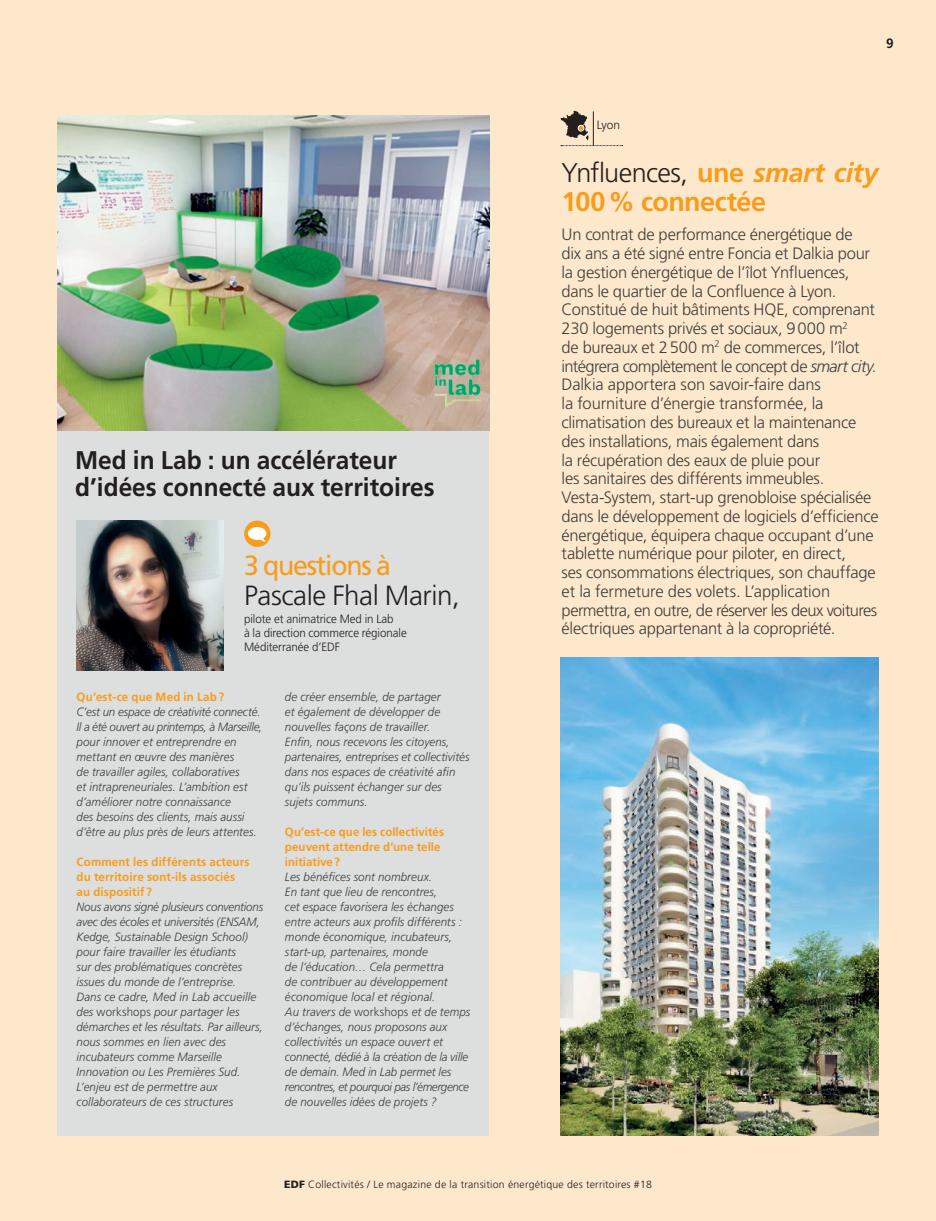
<style>
.page{position:relative;width:936px;height:1221px;background:#fff}
.page>*{position:absolute;margin:0;border:0;box-sizing:border-box;transform-origin:0 0}
.t1{font:300 27.75px "Frutiger";letter-spacing:-.015em;color:#231f20}
.t2{font:27.75px "Frutiger";letter-spacing:-.045em;color:#f89c1c;scale:.96 1}
.t3{font:700 27px/28.5px "Frutiger";letter-spacing:-.02em;color:#f89c1c}
.t4{font:700 25.5px/27px "Frutiger";color:#231f20;scale:.96 1}
.t5{font:300 16.5px/18.8px "Frutiger";letter-spacing:-.015em;color:#3e3e3f}
.t6{font:700 13.5px "Frutiger";color:#231f20}
.t7{font:italic 300 12px/15px "Frutiger";letter-spacing:.005em;color:#3e3e3f;scale:.96 1}
.t8{font:700 12px/15px "Frutiger";letter-spacing:.01em;color:#f89c1c;scale:.96 1}
.t9{font:300 12px/14.2px "Frutiger";letter-spacing:-.005em;color:#231f20;scale:.96 1}
.t10{font:300 12px "Frutiger";letter-spacing:-.005em;color:#231f20}
.t11{font:300 10.5px "Frutiger";letter-spacing:.02em;color:#231f20}
.s1{font-style:normal}
.s2{font-weight:300;color:#231f20}
.s3{font-style:italic}
.s4{font-weight:900}
</style>
<div class="page">
<div style="left:0;top:0;width:935px;height:1220px;background:#fee8cb"></div>
<div style="left:57px;top:364px;width:432px;height:771px;background:#dddede"></div>
<img style="left:560px;top:657px;width:318px;height:478px">
<img style="left:57px;top:115px;width:432px;height:315px">
<svg style="left:560px;top:111px;width:62px;height:35px"></svg>
<hr style="left:593px;top:111px;width:1px;height:35px;background:#231f20">
<img style="left:77px;top:520px;width:146px;height:150px">
<div style="left:244px;top:520px;width:26px;height:27px;background:#f89c1c;border-radius:50%"></div>
<svg style="left:248px;top:527px;width:20px;height:16px"></svg>
<h3 class="t4" style="left:75px;top:446px;width:376px">Med in Lab : un accélérateur d’idées connecté aux territoires</h3>
<h1 class="t2" style="left:244px;top:548px;width:154px">3 questions à</h1>
<h1 class="t1" style="left:244px;top:579px;width:217px">Pascale Fhal Marin,</h1>
<p class="t9" style="left:244px;top:611px;width:171px">pilote et animatrice Med in Lab<br>à la direction commerce régionale<br>Méditerranée d’EDF</p>
<p class="t8" style="left:77px;top:689px;width:155px">Qu’est-ce que Med in Lab?</p>
<p class="t7" style="left:77px;top:704px;width:195px">C’est un espace de créativité connecté.<br>Il a été ouvert au printemps, à Marseille, pour innover et entreprendre en mettant en œuvre des manières<br>de travailler agiles, collaboratives<br>et intrapreneuriales. L’ambition est d’améliorer notre connaissance<br>des besoins des clients, mais aussi d’être au plus près de leurs attentes.</p>
<p class="t8" style="left:77px;top:854px;width:182px">Comment les différents acteurs du territoire sont-ils associés au dispositif?</p>
<p class="t7" style="left:77px;top:899px;width:196px">Nous avons signé plusieurs conventions avec des écoles et universités (ENSAM, Kedge, Sustainable Design School) pour faire travailler les étudiants<br>sur des problématiques concrètes issues du monde de l’entreprise.<br>Dans ce cadre, Med in Lab accueille des <span class="s1">workshops</span> pour partager les démarches et les résultats. Par ailleurs, nous sommes en lien avec des incubateurs comme Marseille Innovation ou Les Premières Sud.<br>L’enjeu est de permettre aux collaborateurs de ces structures</p>
<p class="t7" style="left:285px;top:689px;width:194px">de créer ensemble, de partager<br>et également de développer de nouvelles façons de travailler.<br>Enfin, nous recevons les citoyens, partenaires, entreprises et collectivités dans nos espaces de créativité afin qu’ils puissent échanger sur des sujets communs.</p>
<p class="t8" style="left:285px;top:824px;width:167px">Qu’est-ce que les collectivités peuvent attendre d’une telle initiative?</p>
<p class="t7" style="left:285px;top:869px;width:194px">Les bénéfices sont nombreux.<br>En tant que lieu de rencontres,<br>cet espace favorisera les échanges entre acteurs aux profils différents : monde économique, incubateurs, start-up, partenaires, monde<br>de l’éducation… Cela permettra<br>de contribuer au développement économique local et régional.<br>Au travers de <span class="s1">workshops</span> et de temps d’échanges, nous proposons aux collectivités un espace ouvert et connecté, dédié à la création de la ville de demain. Med in Lab permet les rencontres, et pourquoi pas l’émergence de nouvelles idées de projets ?</p>
<p class="t10" style="left:596px;top:118px;width:25px">Lyon</p>
<p class="t6" style="left:886px;top:35px;width:9px">9</p>
<h2 class="t3" style="left:561px;top:159px;width:318px"><span class="s2">Ynfluences,</span> une <span class="s3">smart city<br></span>100% connectée</h2>
<p class="t5" style="left:561px;top:225px;width:318px">Un contrat de performance énergétique de<br>dix ans a été signé entre Foncia et Dalkia pour la gestion énergétique de l’îlot Ynfluences, dans le quartier de la Confluence à Lyon.<br>Constitué de huit bâtiments HQE, comprenant 230 logements privés et sociaux, 9000 m<sup>2<br></sup>de bureaux et 2500 m<sup>2</sup> de commerces, l’îlot intégrera complètement le concept de <span class="s3">smart city</span>.<br>Dalkia apportera son savoir-faire dans<br>la fourniture d’énergie transformée, la climatisation des bureaux et la maintenance des installations, mais également dans<br>la récupération des eaux de pluie pour<br>les sanitaires des différents immeubles.<br>Vesta-System, start-up grenobloise spécialisée dans le développement de logiciels d’efficience énergétique, équipera chaque occupant d’une tablette numérique pour piloter, en direct,<br>ses consommations électriques, son chauffage et la fermeture des volets. L’application permettra, en outre, de réserver les deux voitures électriques appartenant à la copropriété.</p>
<p class="t11" style="left:284px;top:1178px;width:369px"><span class="s4">EDF</span> Collectivités / Le magazine de la transition énergétique des territoires #18</p>
</div>
